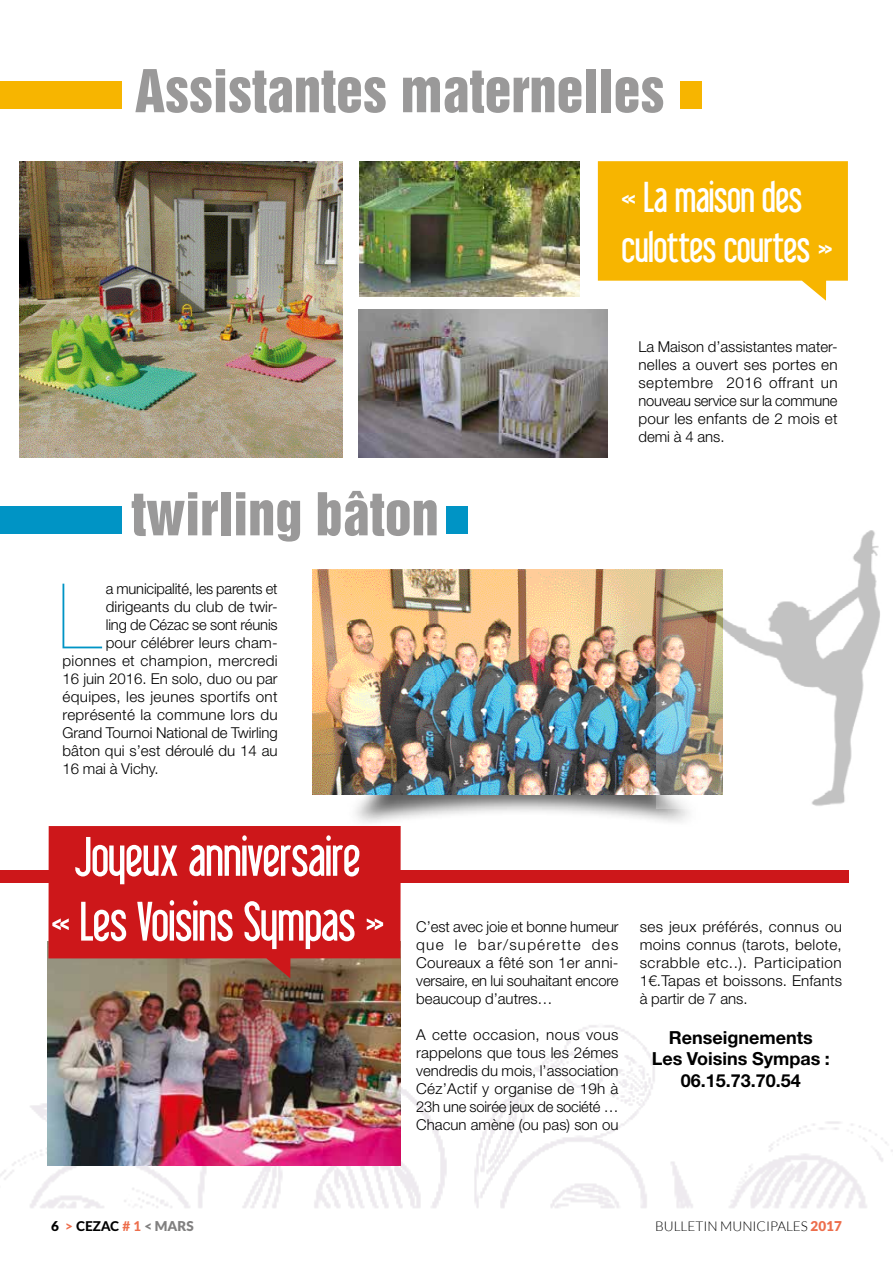
<style>
.page{position:relative;width:893px;height:1263px;background:#fff}
.page>*{position:absolute;margin:0;border:0;box-sizing:border-box;transform-origin:0 0}
.t1{font:200 90.6px "Helvetica Neue LT";color:#0094c5}
.t2{font:54px/64.8px "Libel Suit";color:#fff;text-align:center}
.t3{font:54px "Helvetica Inserat LT";color:#9a9999}
.t4{font:42px/50.4px "Libel Suit";color:#fff}
.t5{font:700 18px/21.6px "Helvetica Neue LT";color:#000;text-align:center}
.t6{font:300 15px/18px "Helvetica Neue LT";letter-spacing:.005em;color:#000;text-align:justify}
.t7{font:300 15px "Helvetica Neue LT";letter-spacing:-.015em;color:#000}
.t8{font:300 13.5px "Lato";color:#000}
.t9{font:800 13.5px "Lato";color:#000}
.s1{font-weight:900}
.s2{color:#ed6e4c}
.s3{font-weight:900;color:#818080}
.s4{font-weight:900;color:#ed6e4c}
</style>
<div class="page">
<img style="left:359px;top:161px;width:221px;height:135px">
<img style="left:0;top:957px;width:893px;height:251px">
<img style="left:20px;top:161px;width:322px;height:296px">
<img style="left:358px;top:309px;width:250px;height:148px">
<div style="left:345px;top:764px;width:356px;height:65px;background:#000;opacity:.63"></div>
<img style="left:313px;top:569px;width:344px;height:225px">
<div style="left:0;top:81px;width:122px;height:27px;background:#f7b500"></div>
<div style="left:0;top:506px;width:122px;height:27px;background:#0094c5"></div>
<div style="left:680px;top:81px;width:22px;height:27px;background:#f7b500"></div>
<div style="left:446px;top:506px;width:22px;height:27px;background:#0094c5"></div>
<svg style="left:598px;top:161px;width:250px;height:140px;background:#f8bf23"></svg>
<div style="left:0;top:871px;width:848px;height:12px;background:#cd171a"></div>
<img style="left:48px;top:978px;width:353px;height:188px">
<svg style="left:48px;top:826px;width:353px;height:152px;background:#c52424"></svg>
<img style="left:657px;top:530px;width:223px;height:279px">
<h2 class="t3" style="left:135px;top:59px;width:531px">Assistantes maternelles</h2>
<h3 class="t4" style="left:622px;top:172px;width:212px">« La maison des culottes courtes »</h3>
<h2 class="t3" style="left:131px;top:482px;width:309px">twirling bâton</h2>
<h1 class="t1" style="left:58px;top:564px;width:45px">L</h1>
<p class="t7" style="left:106px;top:580px;width:173px">a municipalité, les parents et</p>
<p class="t6" style="left:106px;top:598px;width:173px">dirigeants du club de twir-</p>
<p class="t6" style="left:106px;top:616px;width:173px">ling de Cézac se sont réunis</p>
<p class="t6" style="left:106px;top:634px;width:173px">pour célébrer leurs cham-</p>
<p class="t6" style="left:63px;top:652px;width:217px">pionnes et champion, mercredi</p>
<p class="t6" style="left:63px;top:670px;width:217px">16 juin 2016. En solo, duo ou par</p>
<p class="t6" style="left:63px;top:688px;width:217px">équipes, les jeunes sportifs ont</p>
<p class="t6" style="left:63px;top:706px;width:217px">représenté la commune lors du</p>
<p class="t6" style="left:63px;top:724px;width:217px">Grand Tournoi National de Twirling</p>
<p class="t6" style="left:63px;top:742px;width:217px">bâton qui s’est déroulé du 14 au</p>
<p class="t6" style="left:63px;top:760px;width:98px">16 mai à Vichy.</p>
<p class="t6" style="left:638px;top:337px;width:201px">La Maison d’assistantes mater&shy;nelles a ouvert ses portes en septembre 2016 offrant un nouveau service sur la commune pour les enfants de 2 mois et demi à 4 ans.</p>
<h2 class="t2" style="left:52px;top:824px;width:333px">Joyeux anniversaire<br>« Les Voisins Sympas »</h2>
<p class="t6" style="left:416px;top:917px;width:204px">C’est avec joie et bonne humeur que le bar/supérette des Coureaux a fêté son 1er anni&shy;versaire, en lui souhaitant encore beaucoup d’autres…</p>
<p class="t6" style="left:416px;top:1025px;width:204px">A cette occasion, nous vous rappelons que tous les 2émes vendredis du mois, l’association Céz’Actif y organise de 19h à 23h une soirée jeux de société … Chacun amène (ou pas) son ou</p>
<p class="t6" style="left:640px;top:917px;width:204px">ses jeux préférés, connus ou moins connus (tarots, belote, scrabble etc..). Participation 1€.Tapas et boissons. Enfants à partir de 7 ans.</p>
<p class="t5" style="left:652px;top:1026px;width:180px">Renseignements<br>Les Voisins Sympas :<br>06.15.73.70.54</p>
<p class="t9" style="left:51px;top:1216px;width:144px"><span class="s1">6</span> <span class="s2">&gt;</span> CEZAC <span class="s2"># 1</span> <span class="s3">&lt; MARS</span></p>
<p class="t8" style="left:655px;top:1219px;width:188px">BULLETIN MUNICIPALES <span class="s4">2017</span></p>
</div>
